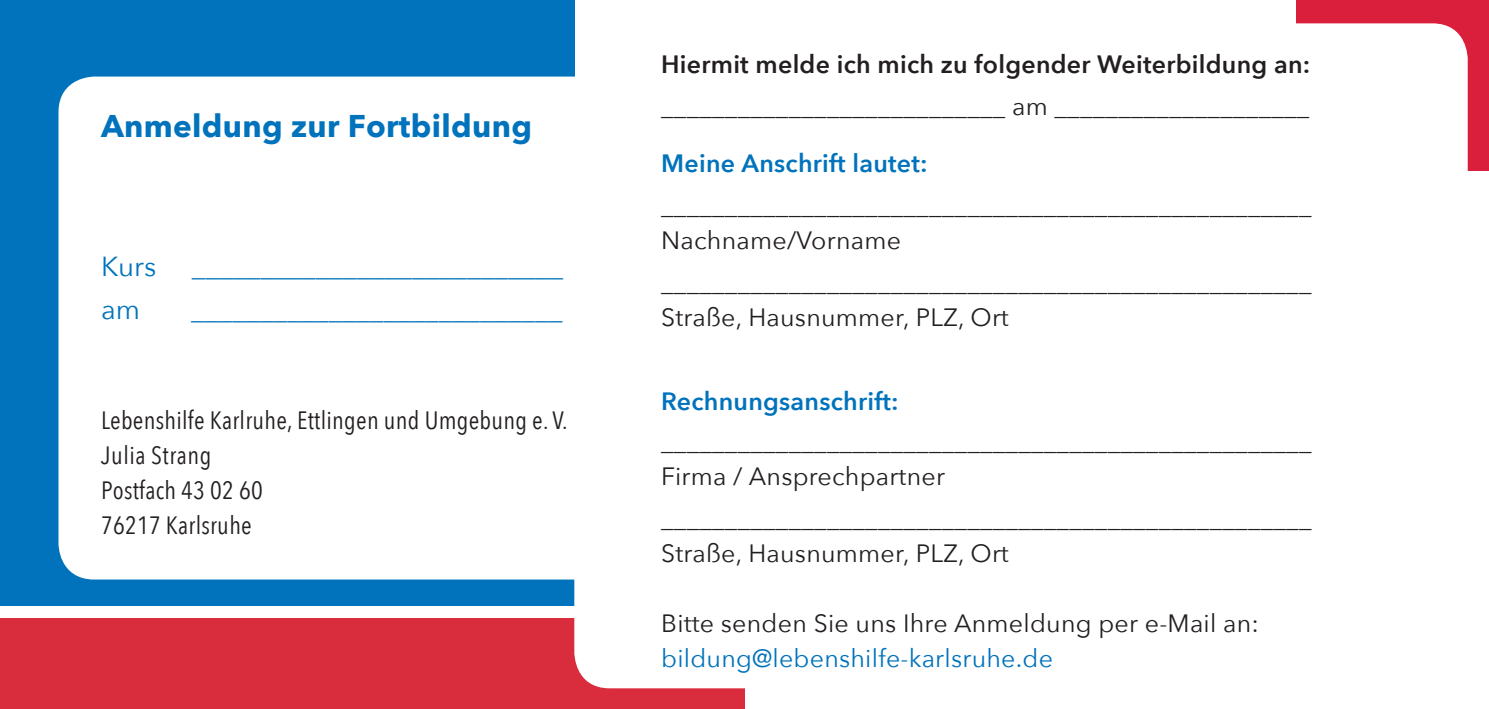
<style>
.page{position:relative;width:1489px;height:709px;background:#fff}
.page>*{position:absolute;margin:0;border:0;box-sizing:border-box;transform-origin:0 0}
.t1{font:700 31.25px "Avenir Next";letter-spacing:.01em;color:#0073bc}
.t2{font:27.5px "Avenir Next";color:#0073bc}
.t3{font:25px/35px "Avenir Next";letter-spacing:.01em;color:#231f20}
.t4{font:25px/35px "Avenir Next Condensed";letter-spacing:.01em;color:#231f20}
.t5{font:600 25px "Avenir Next";letter-spacing:.01em;color:#231f20}
.t6{font:600 25px "Avenir Next";letter-spacing:.01em;color:#0073bc}
.t7{font:25px "Avenir Next";letter-spacing:.01em;color:#0073bc}
.t8{font:25px "Avenir Next Condensed";letter-spacing:.02em;color:#231f20}
.s1{font-style:inherit}
</style>
<div class="page">
<div style="left:1296px;top:0;width:192px;height:170px;background:#da1f3d"></div>
<div style="left:1218px;top:23px;width:249px;height:189px;background:#fff;border-radius:35px"></div>
<div style="left:0;top:0;width:574px;height:605px;background:#0073bc"></div>
<div style="left:63px;top:81px;width:868px;height:494px;background:#fff;border-radius:31px"></div>
<div style="left:58px;top:77px;width:878px;height:502px;border:8px solid #fff;border-radius:31px"></div>
<div style="left:0;top:619px;width:489px;height:90px;background:#d92c3c"></div>
<div style="left:489px;top:619px;width:255px;height:90px;background:#d92c3c"></div>
<div style="left:574px;top:503px;width:248px;height:185px;background:#fff;border-radius:35px"></div>
<p class="t1" style="left:101px;top:99px;width:432px">Anmeldung zur <span class="s1">Fort</span>bildung</p>
<p class="t2" style="left:101px;top:243px;width:57px">Kurs</p>
<p class="t2" style="left:101px;top:286px;width:40px">am</p>
<p class="t2" style="left:192px;top:243px;width:373px">___________________________</p>
<p class="t2" style="left:191px;top:286px;width:373px">___________________________</p>
<p class="t4" style="left:101px;top:401px;width:468px">Lebenshilfe Karlruhe, Ettlingen und Umgebung e. V.</p>
<p class="t8" style="left:101px;top:433px;width:112px">Julia Strang</p>
<p class="t4" style="left:101px;top:471px;width:163px">Postfach 43 02 60<br>76217 Karlsruhe</p>
<p class="t5" style="left:661px;top:43px;width:650px">Hiermit melde ich mich zu folgender Weiterbildung an:</p>
<p class="t3" style="left:661px;top:88px;width:649px">___________________________ am ____________________</p>
<p class="t6" style="left:661px;top:141px;width:268px">Meine Anschrift lautet:</p>
<p class="t3" style="left:661px;top:186px;width:652px">___________________________________________________<br>Nachname/Vorname</p>
<p class="t3" style="left:661px;top:263px;width:652px">___________________________________________________<br>Straße, Hausnummer, PLZ, Ort</p>
<p class="t6" style="left:661px;top:380px;width:239px">Rechnungsanschrift:</p>
<p class="t3" style="left:661px;top:422px;width:652px">___________________________________________________<br>Firma / Ansprechpartner</p>
<p class="t3" style="left:661px;top:499px;width:652px">___________________________________________________<br>Straße, Hausnummer, PLZ, Ort</p>
<p class="t3" style="left:661px;top:604px;width:599px">Bitte senden Sie uns Ihre Anmeldung per e-Mail an:</p>
<p class="t7" style="left:661px;top:637px;width:393px">bildung@lebenshilfe-karlsruhe.de</p>
</div>
